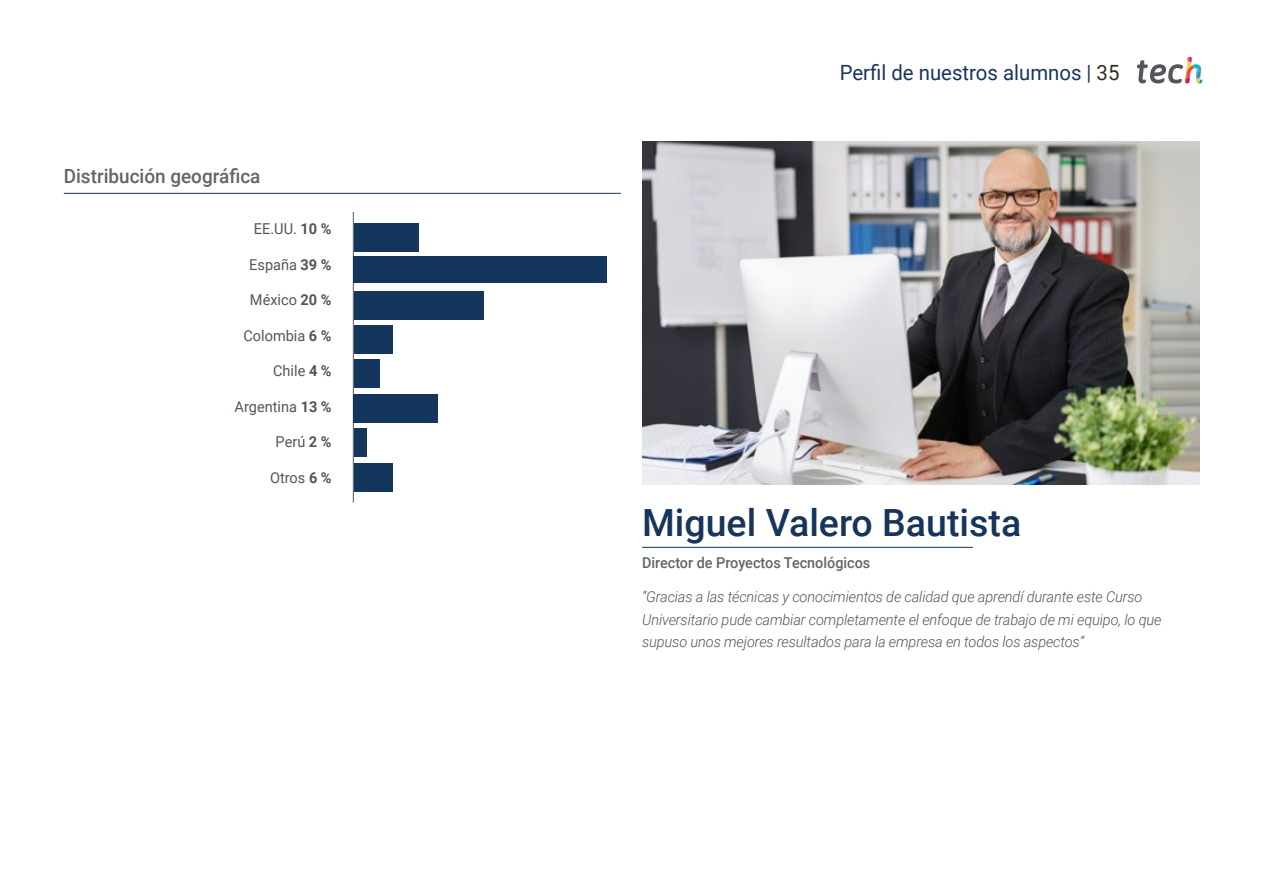
<style>
.page{position:relative;width:1263px;height:893px;background:#fff}
.page>*{position:absolute;margin:0;border:0;box-sizing:border-box;transform-origin:0 0}
.t1{font:500 37.5px "Roboto";color:#17355b}
.t2{font:21px "Roboto";color:#1a355c}
.t3{font:500 19.5px "Roboto";color:#61646a}
.t4{font:italic 300 15px/22.5px "Roboto";letter-spacing:-.01em;color:#52555b}
.t5{font:15px "Roboto";color:#52555b}
.t6{font:500 15px "Roboto";color:#61646a;scale:.96 1}
.s1{font-weight:700}
.s2{color:#312e20}
</style>
<div class="page">
<svg style="left:1137px;top:57px;width:65px;height:27px"></svg>
<hr style="left:642px;top:547px;width:331px;height:1px;background:#123352">
<hr style="left:64px;top:193px;width:557px;height:1px;background:#17355b">
<hr style="left:353px;top:212px;width:1px;height:291px;background:#52555b">
<img style="left:642px;top:141px;width:557px;height:343px">
<div style="left:354px;top:463px;width:39px;height:28px;background:#14365c"></div>
<div style="left:354px;top:428px;width:13px;height:29px;background:#14365c"></div>
<div style="left:354px;top:394px;width:84px;height:29px;background:#14365c"></div>
<div style="left:354px;top:360px;width:26px;height:28px;background:#14365c"></div>
<div style="left:354px;top:325px;width:39px;height:29px;background:#14365c"></div>
<div style="left:354px;top:291px;width:129px;height:29px;background:#14365c"></div>
<div style="left:354px;top:257px;width:253px;height:26px;background:#14365c"></div>
<div style="left:354px;top:223px;width:65px;height:28px;background:#14365c"></div>
<h3 class="t3" style="left:64px;top:162px;width:198px">Distribución geográfica</h3>
<p class="t5" style="left:254px;top:218px;width:79px">EE.UU. <span class="s1">10 %</span></p>
<p class="t5" style="left:249px;top:254px;width:84px">España <span class="s1">39 %</span></p>
<p class="t5" style="left:250px;top:289px;width:83px">México <span class="s1">20 %</span></p>
<p class="t5" style="left:243px;top:325px;width:90px">Colombia <span class="s1">6 %</span></p>
<p class="t5" style="left:273px;top:360px;width:60px">Chile <span class="s1">4 %</span></p>
<p class="t5" style="left:235px;top:396px;width:99px">Argentina <span class="s1">13 %</span></p>
<p class="t5" style="left:276px;top:431px;width:58px">Perú <span class="s1">2 %</span></p>
<p class="t5" style="left:270px;top:467px;width:63px">Otros <span class="s1">6 %</span></p>
<h2 class="t2" style="left:840px;top:57px;width:281px">Perfil de nuestros alumnos | <span class="s2">35</span></h2>
<h1 class="t1" style="left:642px;top:496px;width:381px">Miguel Valero Bautista</h1>
<p class="t6" style="left:642px;top:552px;width:239px">Director de Proyectos Tecnológicos</p>
<p class="t4" style="left:642px;top:585px;width:521px">“Gracias a las técnicas y conocimientos de calidad que aprendí durante este Curso<br>Universitario pude cambiar completamente el enfoque de trabajo de mi equipo, lo que supuso unos mejores resultados para la empresa en todos los aspectos”</p>
</div>
